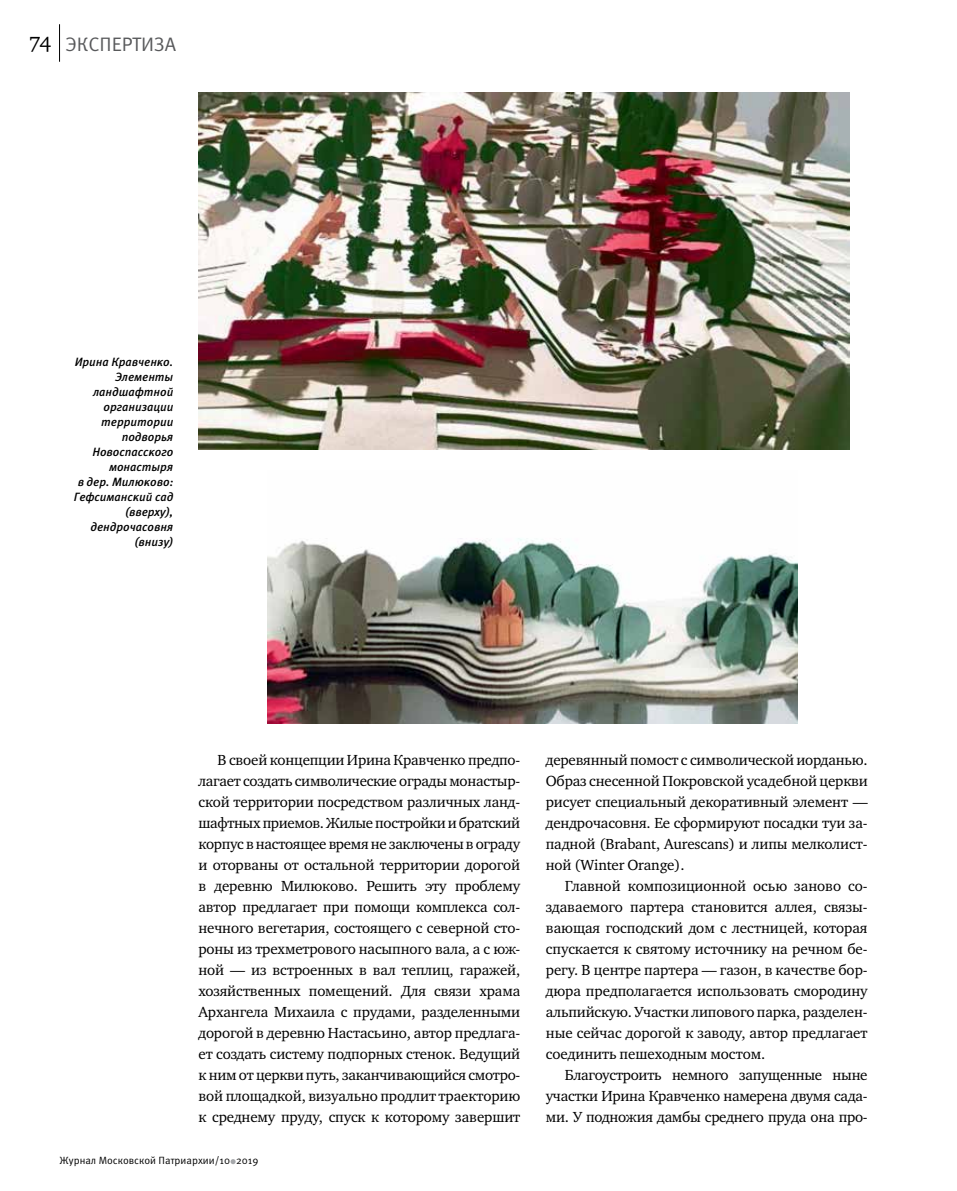
<style>
.page{position:relative;width:957px;height:1191px;background:#fff}
.page>*{position:absolute;margin:0;border:0;box-sizing:border-box;transform-origin:0 0}
.t1{font:19.5px "Meta Pro";letter-spacing:-.005em;color:#58595b}
.t2{font:15px/21px "Charter ITC";letter-spacing:-.01em;color:#000;text-align:justify}
.t3{font:italic 500 12px/15px "Meta Pro";letter-spacing:-.005em;color:#000;text-align:right}
.t4{font:10.5px "Meta Pro";color:#000}
.s1{font-family:"Charter ITC";font-size:21px;color:#000}
</style>
<div class="page">
<hr style="left:59px;top:24px;width:1px;height:38px;background:#000">
<svg style="left:230px;top:1159px;width:6px;height:5px"></svg>
<img style="left:198px;top:93px;width:651px;height:357px">
<img style="left:267px;top:538px;width:530px;height:185px">
<h1 class="t1" style="left:29px;top:32px;width:149px"><span class="s1">74</span> ЭКСПЕРТИЗА</h1>
<p class="t3" style="left:74px;top:355px;width:101px">Ирина Кравченко.<br>Элементы ландшафтной организации территории подворья<br>Новоспасского монастыря<br>в дер. Милюково:<br>Гефсиманский сад (вверху), дендрочасовня (внизу)</p>
<p class="t2" style="left:198px;top:749px;width:323px;text-indent:19px">В своей концепции Ирина Кравченко предпо&shy;лагает создать символические ограды монастыр&shy;ской территории посредством различных ланд&shy;шафтных приемов. Жилые постройки ибратский корпус в настоящее время не заключены в ограду и оторваны от остальной территории дорогой в деревню Милюково. Решить эту проблему автор предлагает при помощи комплекса сол&shy;нечного вегетария, состоящего с северной сто&shy;роны из трехметрового насыпного вала, а с юж&shy;ной — из встроенных в вал теплиц, гаражей, хозяйственных помещений. Для связи храма Архангела Михаила с прудами, разделенными дорогой в деревню Настасьино, автор предлага&shy;ет создать систему подпорных стенок. Ведущий к ним от церкви путь, заканчивающийся смотро&shy;вой площадкой, визуально продлит траекторию к среднему пруду, спуск к которому завершит</p>
<p class="t2" style="left:546px;top:749px;width:323px">деревянный помост с символической иорданью.<br>Образ снесенной Покровской усадебной церкви рисует специальный декоративный элемент — дендрочасовня. Ее сформируют посадки туи за&shy;падной (Brabant, Aurescans) и липы мелколист&shy;ной (Winter Orange).</p>
<p class="t2" style="left:546px;top:875px;width:323px;text-indent:19px">Главной композиционной осью заново со&shy;здаваемого партера становится аллея, связы&shy;вающая господский дом с лестницей, которая спускается к святому источнику на речном бе&shy;регу. В центре партера — газон, в качестве бор&shy;дюра предполагается использовать смородину альпийскую. Участки липового парка, разделен&shy;ные сейчас дорогой к заводу, автор предлагает соединить пешеходным мостом.</p>
<p class="t2" style="left:546px;top:1064px;width:323px;text-indent:19px">Благоустроить немного запущенные ныне участки Ирина Кравченко намерена двумя сада&shy;ми. У подножия дамбы среднего пруда она про-</p>
<p class="t4" style="left:60px;top:1153px;width:200px">Журнал Московской Патриархии/10 2019</p>
</div>
